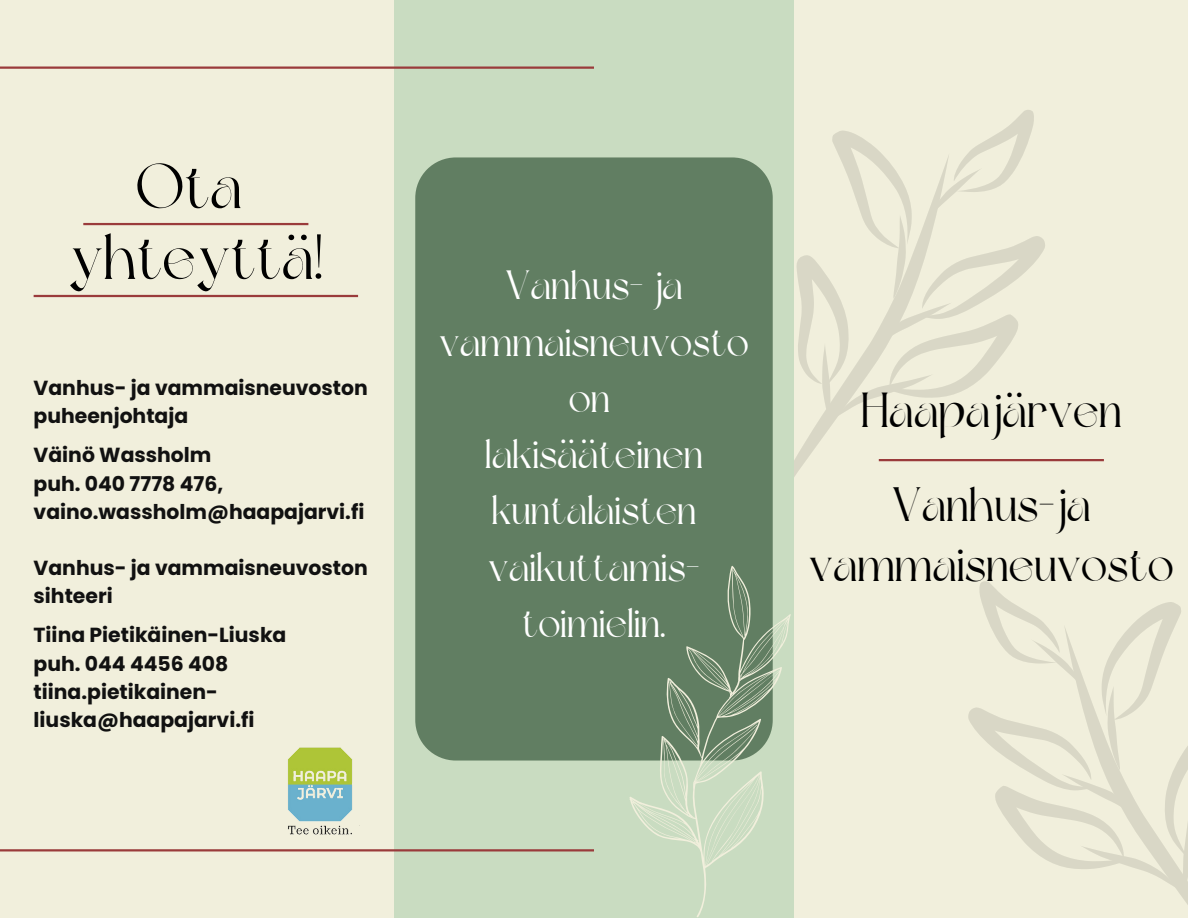
<style>
.page{position:relative;width:1188px;height:918px;background:#f1efdc}
.page>*{position:absolute;margin:0;border:0;box-sizing:border-box;transform-origin:0 0}
.t1{font:63.3px/70.8px "Dream Avenue";color:#000;text-align:center}
.t2{font:48.9px "Dream Avenue";color:#000}
.t3{font:48px/59.7px "Dream Avenue";color:#000;text-align:center}
.t4{font:40.65px/56.2px "Dream Avenue";color:#fff;text-align:center}
.t5{font:700 20.4px/28.2px "Poppins";color:#111}
</style>
<div class="page">
<svg style="left:794px;top:424px;width:155px;height:53px"></svg>
<svg style="left:796px;top:110px;width:249px;height:314px"></svg>
<div style="left:394px;top:0;width:400px;height:918px;background:#c9dcc1"></div>
<svg style="left:968px;top:581px;width:220px;height:324px"></svg>
<hr style="left:879px;top:459px;width:225px;height:2px;background:#9a3b3b">
<hr style="left:83px;top:223px;width:225px;height:2px;background:#9a3b3b">
<hr style="left:0;top:67px;width:594px;height:2px;background:#9a3b3b">
<hr style="left:0;top:849px;width:594px;height:2px;background:#9a3b3b">
<hr style="left:34px;top:295px;width:324px;height:2px;background:#9a3b3b">
<img style="left:288px;top:747px;width:72px;height:88px">
<div style="left:415px;top:157px;width:358px;height:604px;background:#617e62"></div>
<svg style="left:629px;top:566px;width:162px;height:351px"></svg>
<p class="t1" style="left:69px;top:157px;width:256px">Ota yhteyttä!</p>
<p class="t5" style="left:34px;top:374px;width:336px">Vanhus- ja vammaisneuvoston puheenjohtaja</p>
<p class="t5" style="left:34px;top:441px;width:179px">Väinö Wassholm</p>
<p class="t5" style="left:34px;top:469px;width:332px">puh. 040 7778 476, vaino.wassholm@haapajarvi.fi</p>
<p class="t5" style="left:34px;top:554px;width:336px">Vanhus- ja vammaisneuvoston</p>
<p class="t5" style="left:34px;top:582px;width:81px">sihteeri</p>
<p class="t5" style="left:34px;top:621px;width:254px">Tiina Pietikäinen-Liuska</p>
<p class="t5" style="left:34px;top:649px;width:196px">puh. 044 4456 408</p>
<p class="t5" style="left:34px;top:677px;width:222px">tiina.pietikainen&shy;liuska@haapajarvi.fi</p>
<h1 class="t4" style="left:439px;top:261px;width:311px">Vanhus- ja vammaisneuvosto on<br>lakisääteinen kuntalaisten vaikuttamis&shy;toimielin.</h1>
<h3 class="t2" style="left:861px;top:390px;width:263px">Haapajärven</h3>
<h2 class="t3" style="left:809px;top:479px;width:367px">Vanhus-ja vammaisneuvosto</h2>
</div>
